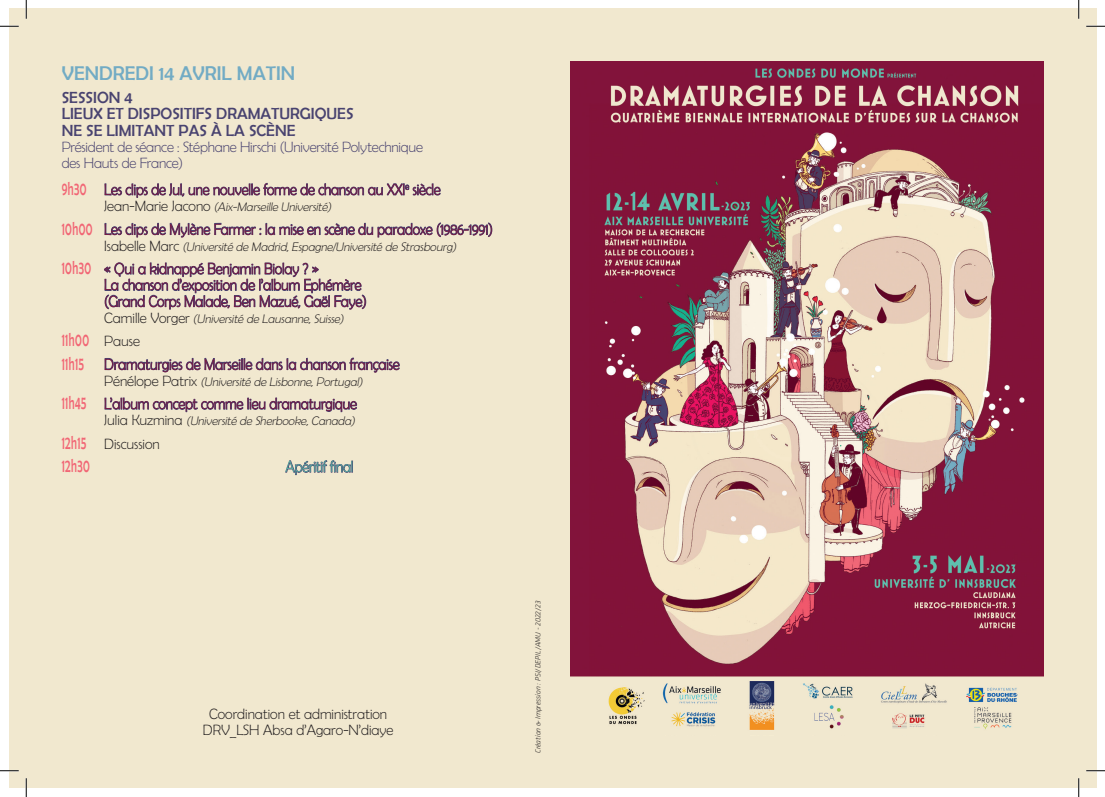
<style>
.page{position:relative;width:1105px;height:797px;background:#fff}
.page>*{position:absolute;margin:0;border:0;box-sizing:border-box;transform-origin:0 0}
.t1{font:20px "Berlin Sans FB";color:#72abc4}
.Intervention{font:18.75px "Berlin Sans FB";letter-spacing:.04em;color:#f16675;scale:.6 1}
.Intervention-2{font:300 16.25px/16.2px "Berlinsans";color:#82153d;scale:.9 1}
.t2{font:16.25px/16.2px "Berlin Sans FB";color:#494370}
.Intervention-3{font:300 16.25px "Berlinsans";color:#5dc3ad;scale:.9 1}
.Session{font:300 15px/16.2px "Berlinsans";letter-spacing:-.01em;color:#494370}
.t3{font:300 15px "Berlinsans";color:#231f20}
.t4{font:italic 300 12.5px "Berlinsans";color:#231f20}
.t5{font:italic 300 7.5px "Klavika Basic";color:#231f20}
.s1{font-family:"Berlin Sans FB";font-weight:400;font-size:18.75px;color:#f16675}
.s2{font-style:normal;font-size:15px}
.s3{font-family:"Berlinsans";font-weight:300;font-size:15px;color:#231f20}
</style>
<div class="page">
<div style="left:9px;top:9px;width:1087px;height:779px;background:#f1e8cf"></div>
<img style="left:570px;top:62px;width:473px;height:668px">
<svg style="left:105px;top:182px;width:387px;height:55px"></svg>
<svg style="left:104px;top:262px;width:262px;height:47px"></svg>
<svg style="left:105px;top:358px;width:295px;height:14px"></svg>
<svg style="left:105px;top:397px;width:252px;height:16px"></svg>
<svg style="left:285px;top:460px;width:68px;height:15px"></svg>
<svg style="left:0;top:25px;width:19px;height:2px"></svg>
<svg style="left:1086px;top:25px;width:19px;height:2px"></svg>
<svg style="left:0;top:770px;width:19px;height:1px"></svg>
<svg style="left:1086px;top:770px;width:19px;height:1px"></svg>
<svg style="left:25px;top:0;width:2px;height:19px"></svg>
<svg style="left:25px;top:778px;width:2px;height:19px"></svg>
<svg style="left:1078px;top:0;width:1px;height:19px"></svg>
<svg style="left:1078px;top:778px;width:1px;height:19px"></svg>
<p class="t1" style="left:62px;top:62px;width:235px">VENDREDI 14 AVRIL MATIN</p>
<p class="t2" style="left:62px;top:89px;width:293px">SESSION 4<br>LIEUX ET DISPOSITIFS DRAMATURGIQUES<br>NE SE LIMITANT PAS À LA SCÈNE</p>
<p class="Session" style="left:62px;top:138px;width:363px">Président de séance : Stéphane Hirschi (Université Polytechnique des Hauts de France)</p>
<p class="Intervention-2" style="left:62px;top:181px;width:422px"><span class="s1">9h30</span> Les clips de Jul, une nouvelle forme de chanson au XXI<sup>e</sup> siècle</p>
<p class="t4" style="left:104px;top:200px;width:231px"><span class="s2">J e a n - M a r i e J a c o n o</span> (Aix-Marseille Université)</p>
<p class="Intervention-2" style="left:62px;top:221px;width:481px"><span class="s1">10h00</span> Les clips de Mylène Farmer : la mise en scène du paradoxe (1986-1991)</p>
<p class="t4" style="left:104px;top:240px;width:356px"><span class="s2">I s a b e l l e M a r c</span> (Université de Madrid,Espagne/Université de Strasbourg)</p>
<p class="Intervention-2" style="left:104px;top:260px;width:293px;text-indent:-43px"><span class="s1">10h30</span> « Qui a kidnappé Benjamin Biolay ? »<br>La chanson d’exposition de l’album Ephémère (Grand Corps Malade, Ben Mazué, Gaël Faye)</p>
<p class="t4" style="left:104px;top:312px;width:243px"><span class="s2">C a m i l l e V o r g e r</span> (Université de Lausanne,Suisse)</p>
<p class="Intervention" style="left:62px;top:329px;width:132px">11h00 <span class="s3">Pause</span></p>
<p class="Intervention-2" style="left:62px;top:356px;width:377px"><span class="s1">11h15</span> Dramaturgies de Marseille dans la chanson française</p>
<p class="t4" style="left:104px;top:375px;width:262px"><span class="s2">P é n é l o p e P a t r i x</span> (Université de Lisbonne,Portugal)</p>
<p class="Intervention-2" style="left:62px;top:395px;width:329px"><span class="s1">11h45</span> L’album concept comme lieu dramaturgique</p>
<p class="t4" style="left:104px;top:414px;width:255px"><span class="s2">J u l i a K u z m i n a</span> (Université de Sherbooke,Canada)</p>
<p class="t3" style="left:62px;top:435px;width:99px"><span class="s1">12h15</span> Discussion</p>
<p class="Intervention" style="left:62px;top:455px;width:49px">12h30</p>
<p class="Intervention-3" style="left:286px;top:458px;width:77px">Apéritif final</p>
<p class="t3" style="left:209px;top:705px;width:179px">Coordination et administration</p>
<p class="t3" style="left:203px;top:722px;width:192px">DRV_LSH Absa d’Agaro-N’diaye</p>
<p class="t5" style="left:533px;top:753px;width:154px;rotate:-90deg">Création &amp; Impression : PSI/DEPIL/AMU - 2022/23</p>
</div>
